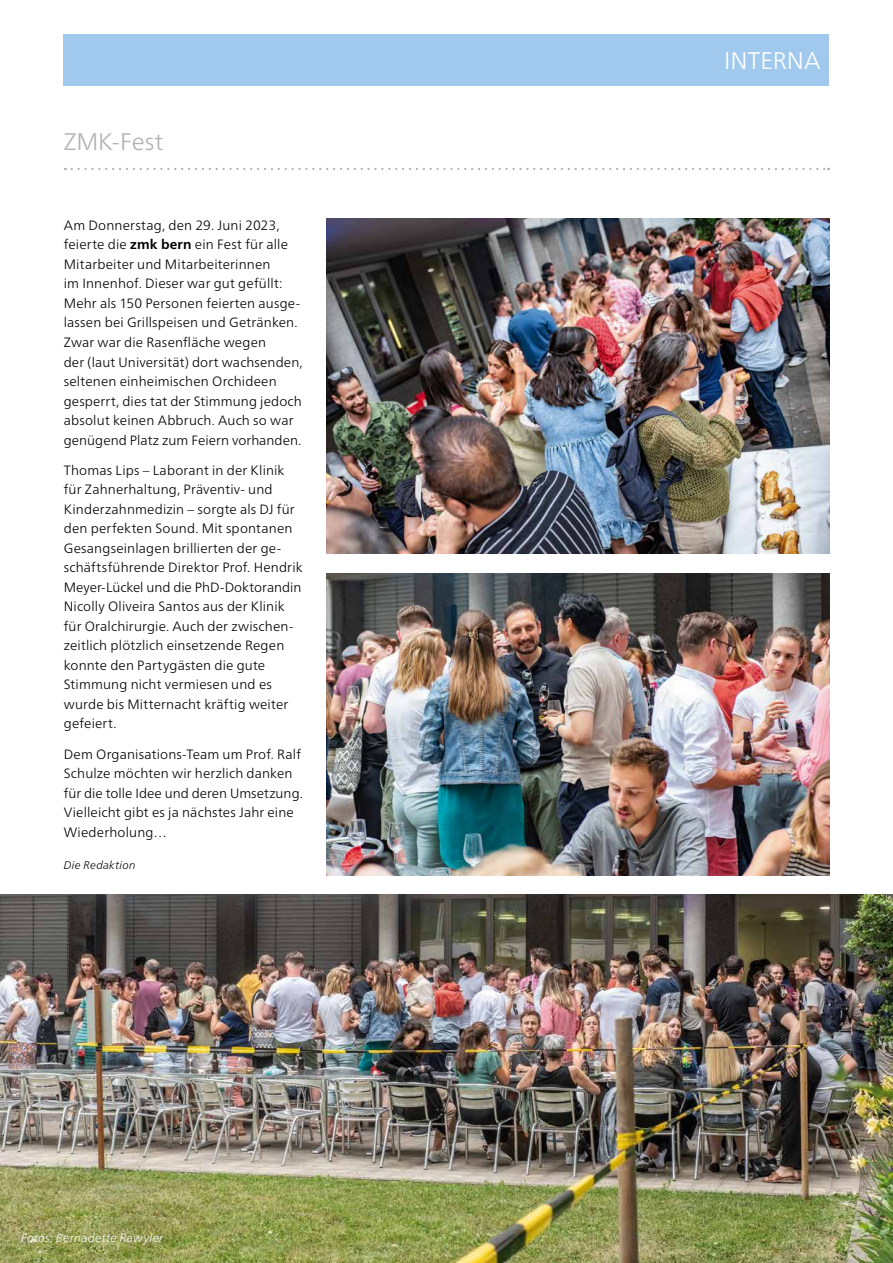
<style>
.page{position:relative;width:893px;height:1263px;background:#fff}
.page>*{position:absolute;margin:0;border:0;box-sizing:border-box;transform-origin:0 0}
.t1{font:300 24px "Frutiger Neue LT Pro";color:#b1b2b3}
.t2{font:300 24px "Frutiger Neue LT Pro";letter-spacing:.005em;color:#fff}
.t3{font:300 13.5px/19.5px "Frutiger Neue LT Pro";letter-spacing:.01em;color:#000}
.t4{font:italic 300 12px "Frutiger Neue LT Pro";letter-spacing:.015em;color:#fff}
.t5{font:italic 300 11.25px "Frutiger Neue LT Pro";letter-spacing:.02em;color:#000}
.s1{font-weight:700}
</style>
<div class="page">
<div style="left:64px;top:34px;width:765px;height:51px;background:#a0c9ed"></div>
<svg style="left:72px;top:168px;width:757px;height:2px"></svg>
<img style="left:0;top:895px;width:893px;height:368px">
<img style="left:327px;top:218px;width:502px;height:336px">
<img style="left:327px;top:573px;width:502px;height:302px">
<h1 class="t1" style="left:64px;top:127px;width:101px">ZMK-Fest</h1>
<p class="t3" style="left:64px;top:215px;width:240px">Am Donnerstag, den 29. Juni 2023, feierte die <span class="s1">zmk bern</span> ein Fest für alle Mitarbeiter und Mitarbeiterinnen<br>im Innenhof. Dieser war gut gefüllt:<br>Mehr als 150 Personen feierten ausge&shy;lassen bei Grillspeisen und Getränken.<br>Zwar war die Rasenfläche wegen<br>der (laut Universität) dort wachsenden, seltenen einheimischen Orchideen gesperrt, dies tat der Stimmung jedoch absolut keinen Abbruch. Auch so war genügend Platz zum Feiern vorhanden.</p>
<p class="t3" style="left:64px;top:460px;width:240px">Thomas Lips – Laborant in der Klinik für Zahnerhaltung, Präventiv- und Kinderzahnmedizin – sorgte als DJ für den perfekten Sound. Mit spontanen Gesangseinlagen brillierten der ge&shy;schäftsführende Direktor Prof. Hendrik Meyer-Lückel und die PhD-Doktorandin Nicolly Oliveira Santos aus der Klinik für Oralchirurgie. Auch der zwischen&shy;zeitlich plötzlich einsetzende Regen konnte den Partygästen die gute Stimmung nicht vermiesen und es wurde bis Mitternacht kräftig weiter gefeiert.</p>
<p class="t3" style="left:64px;top:744px;width:241px">Dem Organisations-Team um Prof. Ralf Schulze möchten wir herzlich danken für die tolle Idee und deren Umsetzung.<br>Vielleicht gibt es ja nächstes Jahr eine Wiederholung…</p>
<p class="t5" style="left:64px;top:858px;width:73px">Die Redaktion</p>
<p class="t4" style="left:21px;top:1230px;width:144px">Fotos: Bernadette Rawyler</p>
<h1 class="t2" style="left:724px;top:46px;width:98px">INTERNA</h1>
</div>
